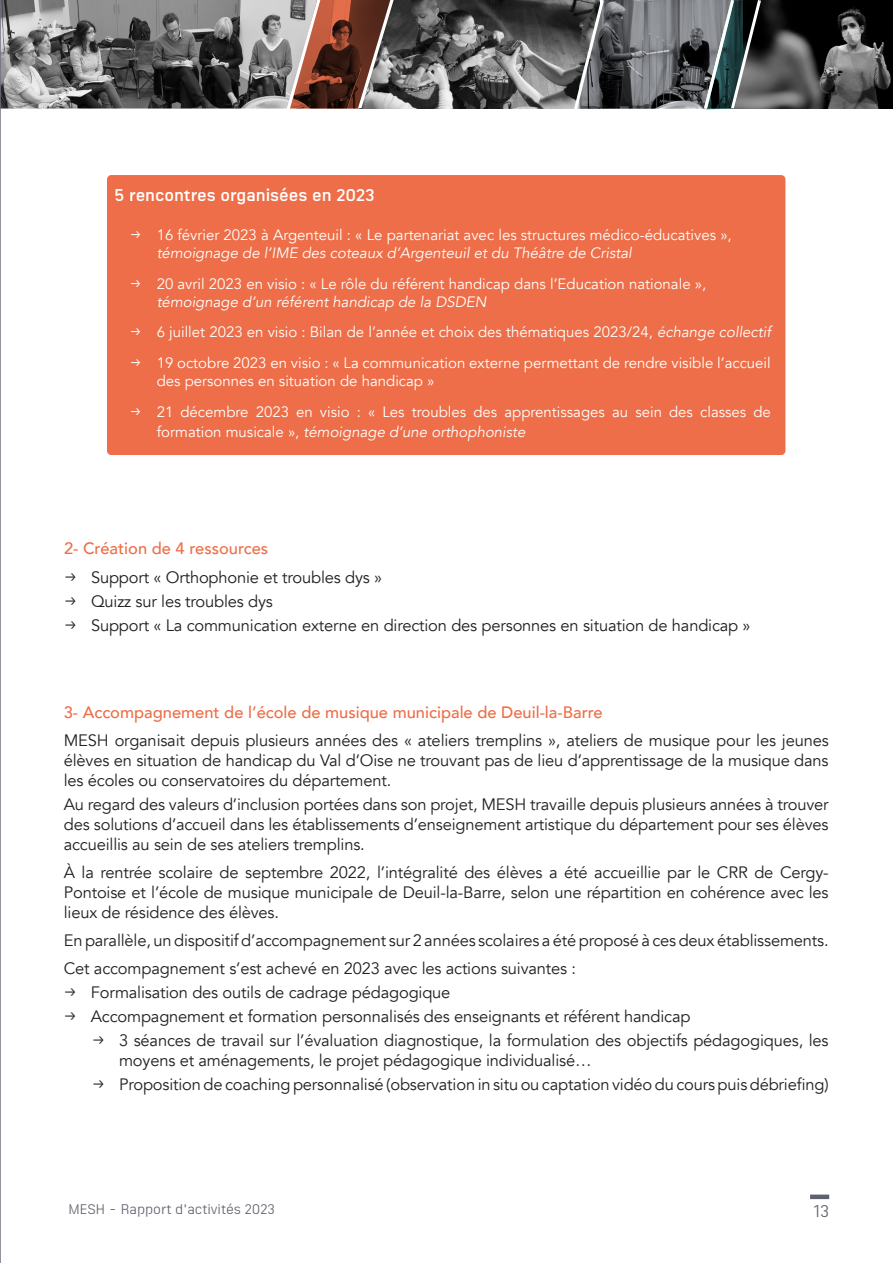
<style>
.page{position:relative;width:893px;height:1263px;background:#fff}
.page>*{position:absolute;margin:0;border:0;box-sizing:border-box;transform-origin:0 0}
.t1{font:16.5px/19.8px "Avenir";letter-spacing:-.01em;color:#231f20;text-align:justify}
.t2{font:500 16.5px "Avenir";color:#ed6e48}
.t3{font:600 16.5px "Sizmo Pro";letter-spacing:-.005em;color:#fff}
.t4{font:16.5px "Sizmo Pro";color:#5f606e}
.t5{font:15px/18px "Avenir";color:#fff}
.t6{font:italic 15px "Avenir";color:#fff}
.t7{font:13.5px "Sizmo Pro";color:#5f606e}
.s1{font-family:"Sizmo Pro"}
.s2{font-style:italic}
</style>
<div class="page">
<div style="left:107px;top:175px;width:678px;height:280px;background:#ed6e48;border-radius:4px"></div>
<img style="left:763px;top:0;width:130px;height:109px">
<img style="left:394px;top:0;width:178px;height:109px">
<img style="left:1px;top:0;width:285px;height:109px">
<img style="left:606px;top:0;width:96px;height:109px">
<svg style="left:572px;top:0;width:34px;height:109px"></svg>
<svg style="left:702px;top:0;width:61px;height:110px"></svg>
<svg style="left:286px;top:0;width:108px;height:109px"></svg>
<div style="left:810px;top:1194px;width:19px;height:5px;background:#5f606e"></div>
<hr style="left:0;top:0;width:1px;height:1263px;background:#616370">
<p class="t3" style="left:114px;top:181px;width:262px">5 rencontres organisées en 2023</p>
<p class="t5" style="left:130px;top:226px;width:604px"><span class="s1">→</span> 16 février 2023 à Argenteuil : « Le partenariat avec les structures médico-éducatives »,</p>
<p class="t6" style="left:157px;top:244px;width:477px">témoignage de l’IME des coteaux d’Argenteuil et du Théâtre de Cristal</p>
<p class="t5" style="left:130px;top:275px;width:578px"><span class="s1">→</span> 20 avril 2023 en visio : « Le rôle du référent handicap dans l’Education nationale »,</p>
<p class="t6" style="left:157px;top:292px;width:331px">témoignage d’un référent handicap de la DSDEN</p>
<p class="t5" style="left:130px;top:323px;width:643px"><span class="s1">→</span> 6 juillet 2023 en visio : Bilan de l’année et choix des thématiques 2023/24, <span class="s2">échange collectif</span></p>
<p class="t5" style="left:157px;top:354px;width:616px;text-indent:-27px"><span class="s1">→</span> 19 octobre 2023 en visio : « La communication externe permettant de rendre visible l’accueil des personnes en situation de handicap »</p>
<p class="t5" style="left:157px;top:402px;width:616px;line-height:19.8px;text-indent:-27px"><span class="s1">→</span> 21 décembre 2023 en visio : « Les troubles des apprentissages au sein des classes de formation musicale », <span class="s2">témoignage d’une orthophoniste</span></p>
<p class="t2" style="left:64px;top:534px;width:206px">2- Création de 4 ressources</p>
<p class="t1" style="left:64px;top:567px;width:320px"><span class="s1">→</span> Support « Orthophonie et troubles dys »</p>
<p class="t1" style="left:64px;top:591px;width:210px"><span class="s1">→</span> Quizz sur les troubles dys</p>
<p class="t1" style="left:64px;top:616px;width:688px"><span class="s1">→</span> Support « La communication externe en direction des personnes en situation de handicap »</p>
<p class="t2" style="left:64px;top:698px;width:540px">3- Accompagnement de l’école de musique municipale de Deuil-la-Barre</p>
<p class="t1" style="left:64px;top:731px;width:766px">MESH organisait depuis plusieurs années des « ateliers tremplins », ateliers de musique pour les jeunes élèves en situation de handicap du Val d’Oise ne trouvant pas de lieu d’apprentissage de la musique dans les écoles ou conservatoires du département.</p>
<p class="t1" style="left:64px;top:795px;width:766px">Au regard des valeurs d’inclusion portées dans son projet, MESH travaille depuis plusieurs années à trouver des solutions d’accueil dans les établissements d’enseignement artistique du département pour ses élèves accueillis au sein de ses ateliers tremplins.</p>
<p class="t1" style="left:64px;top:863px;width:766px">À la rentrée scolaire de septembre 2022, l’intégralité des élèves a été accueillie par le CRR de Cergy-Pontoise et l’école de musique municipale de Deuil-la-Barre, selon une répartition en cohérence avec les lieux de résidence des élèves.</p>
<p class="t1" style="left:64px;top:931px;width:766px">En parallèle, un dispositif d’accompagnement sur 2 années scolaires a été proposé à ces deux établissements.</p>
<p class="t1" style="left:64px;top:959px;width:514px">Cet accompagnement s’est achevé en 2023 avec les actions suivantes :</p>
<p class="t1" style="left:64px;top:983px;width:388px"><span class="s1">→</span> Formalisation des outils de cadrage pédagogique</p>
<p class="t1" style="left:64px;top:1007px;width:628px"><span class="s1">→</span> Accompagnement et formation personnalisés des enseignants et référent handicap</p>
<p class="t1" style="left:119px;top:1031px;width:711px;text-indent:-27px"><span class="s1">→</span> 3 séances de travail sur l’évaluation diagnostique, la formulation des objectifs pédagogiques, les moyens et aménagements, le projet pédagogique individualisé…</p>
<p class="t1" style="left:92px;top:1075px;width:738px"><span class="s1">→</span> Proposition de coaching personnalisé (observation in situ ou captation vidéo du cours puis débriefing)</p>
<p class="t7" style="left:69px;top:1199px;width:208px">MESH - Rapport d'activités 2023</p>
<p class="t4" style="left:814px;top:1198px;width:17px">13</p>
</div>
